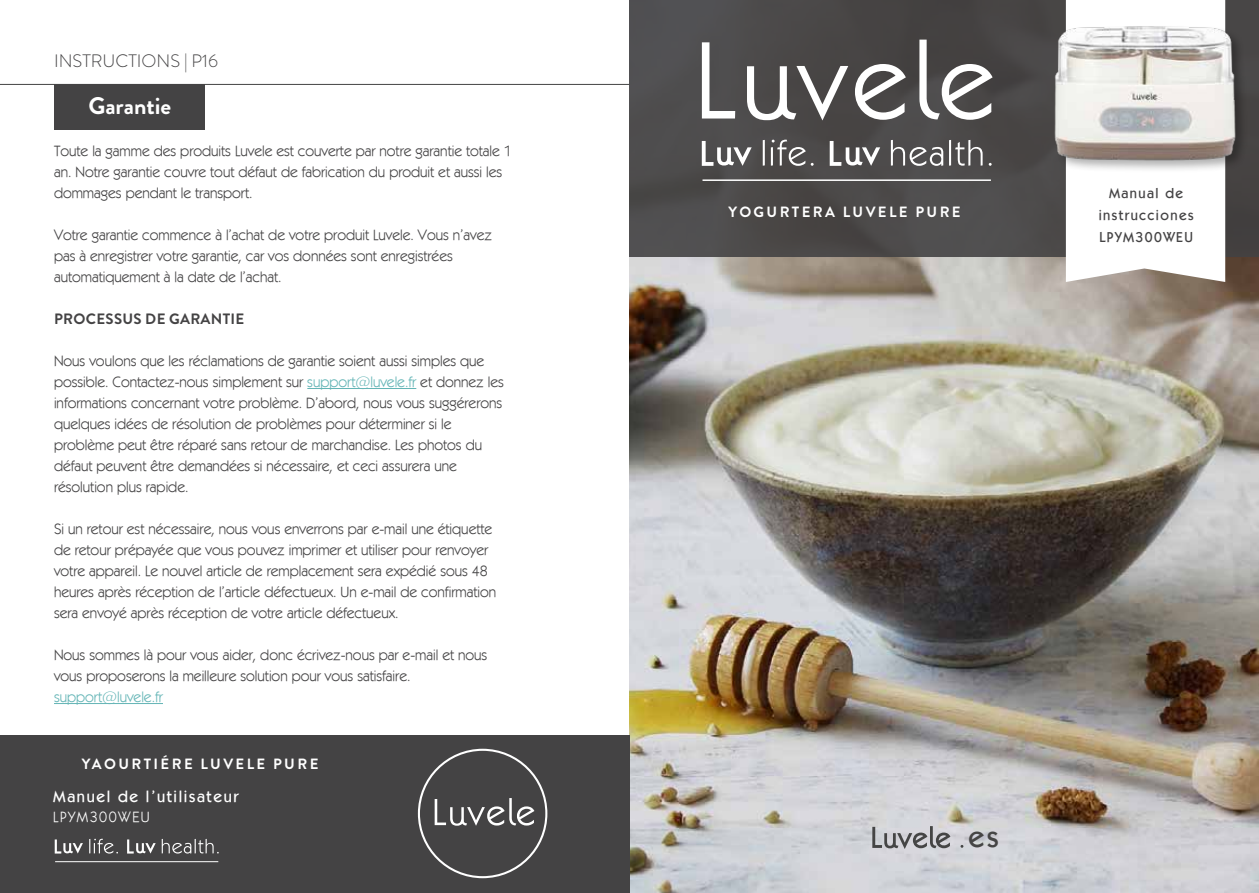
<style>
.page{position:relative;width:1259px;height:893px;background:#fff}
.page>*{position:absolute;margin:0;border:0;box-sizing:border-box;transform-origin:0 0}
.t1{font:500 30px "Kabel IT Cby BT";color:#454545}
.t2{font:700 24px "Brandon Grotesque";color:#fff}
.t3{font:300 18px "Brandon Grotesque";color:#444344}
.t4{font:500 16.35px "Kabel IT Cby BT";letter-spacing:.1em;color:#fff}
.t5{font:15px/21px "Kabel IT Cby BT";color:#444344}
.t6{font:700 15px "Brandon Grotesque";letter-spacing:.02em;color:#444344}
.t7{font:15px "Kabel IT Cby BT";color:#64b5b6}
.t8{font:15px "Kabel IT Cby BT";letter-spacing:.1em;color:#fff}
.t9{font:700 14.85px "Brandon Grotesque";letter-spacing:.16em;color:#fff}
.t10{font:500 14.4px/22.2px "Kabel IT Cby BT";letter-spacing:.1em;color:#444344;text-align:center}
.s1{color:#64b5b6}
</style>
<div class="page">
<img style="left:629px;top:256px;width:630px;height:637px">
<div style="left:629px;top:0;width:630px;height:256px;background:#4c4a4a"></div>
<svg style="left:1066px;top:187px;width:159px;height:95px"></svg>
<svg style="left:702px;top:141px;width:49px;height:25px"></svg>
<svg style="left:763px;top:140px;width:228px;height:26px"></svg>
<svg style="left:855px;top:64px;width:51px;height:56px"></svg>
<svg style="left:702px;top:42px;width:33px;height:77px"></svg>
<svg style="left:919px;top:40px;width:73px;height:80px"></svg>
<svg style="left:747px;top:66px;width:101px;height:54px"></svg>
<hr style="left:702px;top:179px;width:289px;height:2px;background:#fff">
<div style="left:1053px;top:24px;width:196px;height:150px;background:#454342"></div>
<img style="left:1053px;top:0;width:186px;height:187px">
<svg style="left:872px;top:826px;width:78px;height:23px;background:#a7a7ab"></svg>
<hr style="left:307px;top:388px;width:109px;height:1px;background:#64b5b6">
<hr style="left:54px;top:703px;width:109px;height:1px;background:#64b5b6">
<hr style="left:0;top:84px;width:629px;height:1px;background:#444344">
<div style="left:54px;top:84px;width:151px;height:46px;background:#444344"></div>
<div style="left:0;top:736px;width:629px;height:157px;background:#444344"></div>
<svg style="left:418px;top:749px;width:129px;height:129px"></svg>
<svg style="left:55px;top:839px;width:28px;height:14px"></svg>
<svg style="left:89px;top:839px;width:130px;height:14px"></svg>
<hr style="left:55px;top:861px;width:163px;height:1px;background:#fff">
<p class="t3" style="left:54px;top:49px;width:166px">INSTRUCTIONS | P16</p>
<h2 class="t2" style="left:88px;top:89px;width:84px">Garantie</h2>
<p class="t5" style="left:54px;top:140px;width:459px">Toute la gamme des produits Luvele est couverte par notre garantie totale 1 an. Notre garantie couvre tout défaut de fabrication du produit et aussi les dommages pendant le transport.</p>
<p class="t5" style="left:54px;top:224px;width:439px">Votre garantie commence à l’achat de votre produit Luvele. Vous n’avez pas à enregistrer votre garantie, car vos données sont enregistrées automatiquement à la date de l’achat.</p>
<p class="t6" style="left:54px;top:308px;width:192px">PROCESSUS DE GARANTIE</p>
<p class="t5" style="left:54px;top:350px;width:451px">Nous voulons que les réclamations de garantie soient aussi simples que possible. Contactez-nous simplement sur <span class="s1">support@luvele.fr</span> et donnez les informations concernant votre problème. D’abord, nous vous suggérerons quelques idées de résolution de problèmes pour déterminer si le problème peut être réparé sans retour de marchandise. Les photos du défaut peuvent être demandées si nécessaire, et ceci assurera une résolution plus rapide.</p>
<p class="t5" style="left:54px;top:518px;width:443px">Si un retour est nécessaire, nous vous enverrons par e-mail une étiquette de retour prépayée que vous pouvez imprimer et utiliser pour renvoyer votre appareil. Le nouvel article de remplacement sera expédié sous 48 heures après réception de l’article défectueux. Un e-mail de confirmation sera envoyé après réception de votre article défectueux.</p>
<p class="t5" style="left:54px;top:644px;width:435px">Nous sommes là pour vous aider, donc écrivez-nous par e-mail et nous vous proposerons la meilleure solution pour vous satisfaire.</p>
<p class="t7" style="left:54px;top:688px;width:110px">support@luvele.fr</p>
<p class="t9" style="left:82px;top:754px;width:238px">YAOURTIÉRE LUVELE PURE</p>
<p class="t4" style="left:53px;top:786px;width:187px">Manuel de l’utilisateur</p>
<p class="t8" style="left:53px;top:807px;width:98px">LPYM300WEU</p>
<p class="t9" style="left:728px;top:201px;width:234px">YOGURTERA LUVELE PURE</p>
<p class="t10" style="left:1098px;top:181px;width:96px">Manual de instrucciones<br>LPYM300WEU</p>
<h1 class="t1" style="left:968px;top:818px;width:32px">es</h1>
</div>
